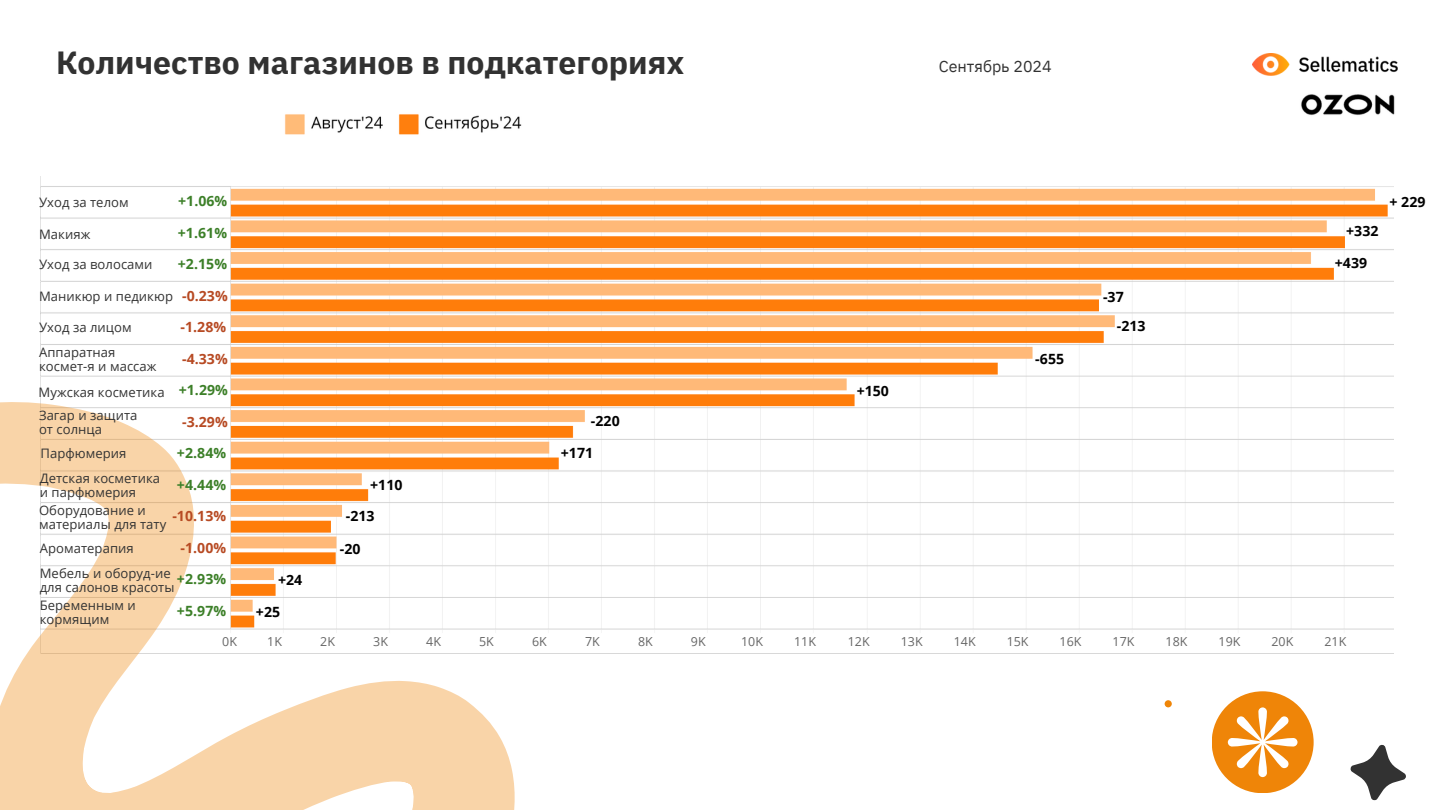
<style>
.page{position:relative;width:1440px;height:810px;background:#fff}
.page>*{position:absolute;margin:0;border:0;box-sizing:border-box;transform-origin:0 0}
.t1{font:700 32px "IBM Plex Sans";color:#323232}
.t2{font:16px "IBM Plex Sans";color:#323232}
.t3{font:700 14.1px "Open Sans";letter-spacing:.005em;color:#000}
.t4{font:700 14.1px "Open Sans";letter-spacing:.005em;color:#3c7f28}
.t5{font:700 14.1px "Open Sans";letter-spacing:.005em;color:#b74a23}
.t6{font:13.1px/14px "Open Sans";letter-spacing:.005em;color:#333}
.t7{font:12.4px "Open Sans";letter-spacing:.005em;color:#666}
</style>
<div class="page">
<svg style="left:1350px;top:745px;width:56px;height:55px"></svg>
<div style="left:1212px;top:691px;width:102px;height:102px;background:#ef8508;border-radius:50%"></div>
<svg style="left:1228px;top:707px;width:70px;height:70px"></svg>
<img style="left:1252px;top:54px;width:145px;height:21px">
<img style="left:562px;top:186px;width:831px;height:468px">
<svg style="left:0;top:176px;width:562px;height:634px"></svg>
<img style="left:285px;top:114px;width:237px;height:21px">
<img style="left:1301px;top:94px;width:94px;height:21px">
<div style="left:1165px;top:700px;width:7px;height:7px;background:#ef8508;border-radius:50%"></div>
<h3 class="t1" style="left:56px;top:41px;width:630px">Количество магазинов в подкатегориях</h3>
<h3 class="t2" style="left:939px;top:56px;width:115px">Сентябрь 2024</h3>
<h3 class="t4" style="left:178px;top:191px;width:51px">+1.06%</h3>
<h3 class="t4" style="left:178px;top:223px;width:51px">+1.61%</h3>
<h3 class="t4" style="left:178px;top:254px;width:51px">+2.15%</h3>
<h3 class="t5" style="left:182px;top:286px;width:47px">-0.23%</h3>
<h3 class="t5" style="left:180px;top:317px;width:47px">-1.28%</h3>
<p class="t5" style="left:182px;top:349px;width:47px">-4.33%</p>
<p class="t4" style="left:179px;top:380px;width:51px">+1.29%</p>
<p class="t5" style="left:182px;top:412px;width:47px">-3.29%</p>
<p class="t4" style="left:177px;top:443px;width:51px">+2.84%</p>
<p class="t4" style="left:177px;top:475px;width:51px">+4.44%</p>
<p class="t5" style="left:172px;top:506px;width:55px">-10.13%</p>
<p class="t5" style="left:180px;top:538px;width:47px">-1.00%</p>
<p class="t4" style="left:177px;top:569px;width:51px">+2.93%</p>
<p class="t4" style="left:177px;top:601px;width:51px">+5.97%</p>
<p class="t6" style="left:39px;top:195px;width:91px">Уход за телом</p>
<p class="t6" style="left:39px;top:227px;width:53px">Макияж</p>
<p class="t6" style="left:39px;top:257px;width:115px">Уход за волосами</p>
<p class="t6" style="left:39px;top:289px;width:136px">Маникюр и педикюр</p>
<p class="t6" style="left:39px;top:320px;width:94px">Уход за лицом</p>
<p class="t6" style="left:39px;top:345px;width:119px">Аппаратная космет-я и массаж</p>
<p class="t6" style="left:39px;top:385px;width:128px">Мужская косметика</p>
<p class="t6" style="left:39px;top:408px;width:100px">Загар и защита от солнца</p>
<p class="t6" style="left:41px;top:445px;width:87px">Парфюмерия</p>
<p class="t6" style="left:40px;top:470px;width:122px">Детская косметика и парфюмерия</p>
<h3 class="t6" style="left:39px;top:503px;width:129px">Оборудование и материалы для тату</h3>
<p class="t6" style="left:40px;top:541px;width:95px">Ароматерапия</p>
<p class="t6" style="left:40px;top:565px;width:136px">Мебель и оборуд-ие для салонов красоты</p>
<p class="t6" style="left:40px;top:598px;width:98px">Беременным и кормящим</p>
<h3 class="t3" style="left:278px;top:570px;width:26px">+24</h3>
<h4 class="t3" style="left:256px;top:602px;width:26px">+25</h4>
<h3 class="t3" style="left:370px;top:475px;width:34px">+110</h3>
<h3 class="t3" style="left:346px;top:506px;width:30px">-213</h3>
<h4 class="t3" style="left:340px;top:539px;width:22px">-20</h4>
<h3 class="t3" style="left:591px;top:411px;width:30px">-220</h3>
<h3 class="t3" style="left:561px;top:443px;width:34px">+171</h3>
<h3 class="t3" style="left:857px;top:381px;width:34px">+150</h3>
<h1 class="t3" style="left:1035px;top:349px;width:30px">-655</h1>
<p class="t3" style="left:1103px;top:286px;width:22px">-37</p>
<h2 class="t3" style="left:1117px;top:316px;width:30px">-213</h2>
<p class="t3" style="left:1346px;top:221px;width:34px">+332</p>
<h3 class="t3" style="left:1335px;top:253px;width:34px">+439</h3>
<h3 class="t7" style="left:222px;top:633px;width:16px">0K</h3>
<h4 class="t7" style="left:267px;top:633px;width:16px">1K</h4>
<h3 class="t7" style="left:320px;top:633px;width:16px">2K</h3>
<h3 class="t7" style="left:373px;top:633px;width:16px">3K</h3>
<h4 class="t7" style="left:426px;top:633px;width:16px">4K</h4>
<h4 class="t7" style="left:479px;top:633px;width:16px">5K</h4>
<h3 class="t7" style="left:532px;top:633px;width:16px">6K</h3>
<h4 class="t7" style="left:585px;top:633px;width:16px">7K</h4>
<h3 class="t7" style="left:638px;top:633px;width:16px">8K</h3>
<h3 class="t7" style="left:691px;top:633px;width:16px">9K</h3>
<h4 class="t7" style="left:741px;top:633px;width:23px">10K</h4>
<h4 class="t7" style="left:794px;top:633px;width:23px">11K</h4>
<h3 class="t7" style="left:848px;top:633px;width:23px">12K</h3>
<h4 class="t7" style="left:901px;top:633px;width:23px">13K</h4>
<h3 class="t7" style="left:954px;top:633px;width:23px">14K</h3>
<h4 class="t7" style="left:1007px;top:633px;width:23px">15K</h4>
<h3 class="t7" style="left:1060px;top:633px;width:23px">16K</h3>
<h4 class="t7" style="left:1113px;top:633px;width:23px">17K</h4>
<h3 class="t7" style="left:1166px;top:633px;width:23px">18K</h3>
<h3 class="t7" style="left:1219px;top:633px;width:23px">19K</h3>
<h3 class="t7" style="left:1271px;top:633px;width:23px">20K</h3>
<h4 class="t7" style="left:1324px;top:633px;width:23px">21K</h4>
<p class="t3" style="left:1389px;top:192px;width:38px">+ 229</p>
</div>
